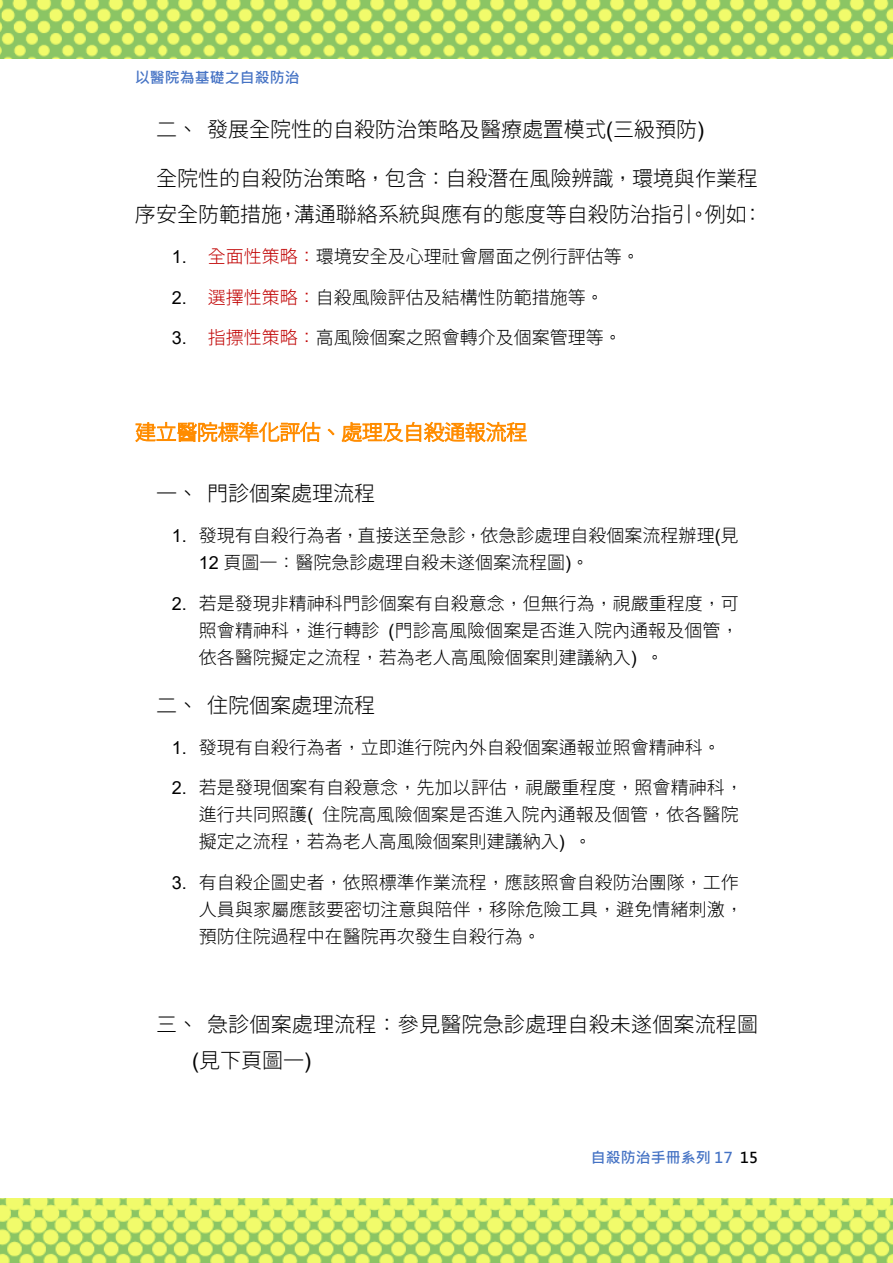
<style>
.page{position:relative;width:893px;height:1263px;background:#fff}
.page>*{position:absolute;margin:0;border:0;box-sizing:border-box;transform-origin:0 0}
.t1{font:300 21px/36px "Taipei Sans TC Beta";color:#000;text-align:right}
.t2{font:300 21px "Taipei Sans TC Beta";letter-spacing:-.02em;color:#ff8c00}
.t3{font:300 18px/27px "Taipei Sans TC Beta";color:#000}
.t4{font:700 15px "Microsoft Jheng Hei";color:#4472c4}
.s1{font-family:"Arial";font-weight:400}
.s2{color:#c00000}
.s3{color:#000}
</style>
<div class="page">
<img style="left:0;top:0;width:893px;height:59px">
<img style="left:0;top:1199px;width:893px;height:64px">
<p class="t4" style="left:135px;top:68px;width:166px">以醫院為基礎之自殺防治</p>
<p class="t1" style="left:156px;top:112px;width:549px">二、發展全院性的自殺防治策略及醫療處置模式<span class="s1">(</span>三級預防<span class="s1">)</span></p>
<p class="t1" style="left:135px;top:161px;width:630px">全院性的自殺防治策略，包含：自殺潛在風險辨識，環境與作業程序安全防範措施，溝通聯絡系統與應有的態度等自殺防治指引。例如：</p>
<p class="t3" style="left:172px;top:244px;width:470px"><span class="s1">1.</span> <span class="s2">全面性策略：</span>環境安全及心理社會層面之例行評估等。</p>
<p class="t3" style="left:172px;top:284px;width:434px"><span class="s1">2.</span> <span class="s2">選擇性策略：</span>自殺風險評估及結構性防範措施等。</p>
<p class="t3" style="left:172px;top:325px;width:452px"><span class="s1">3.</span> <span class="s2">指摽性策略：</span>高風險個案之照會轉介及個案管理等。</p>
<p class="t2" style="left:135px;top:420px;width:394px">建立醫院標準化評估、處理及自殺通報流程</p>
<p class="t1" style="left:156px;top:476px;width:221px">一、門診個案處理流程</p>
<p class="t3" style="left:199px;top:523px;width:541px;text-indent:-27px"><span class="s1">1.</span> 發現有自殺行為者，直接送至急診，依急診處理自殺個案流程辦理<span class="s1">(</span>見<br><span class="s1">12</span> 頁圖一：醫院急診處理自殺未遂個案流程圖<span class="s1">)</span>。</p>
<p class="t3" style="left:199px;top:590px;width:542px;text-align:justify;text-indent:-27px"><span class="s1">2.</span> 若是發現非精神科門診個案有自殺意念，但無行為，視嚴重程度，可照會精神科，進行轉診 <span class="s1">(</span>門診高風險個案是否進入院內通報及個管，依各醫院擬定之流程，若為老人高風險個案則建議納入<span class="s1">)</span> 。</p>
<p class="t1" style="left:156px;top:688px;width:221px">二、住院個案處理流程</p>
<p class="t3" style="left:172px;top:734px;width:551px"><span class="s1">1.</span> 發現有自殺行為者，立即進行院內外自殺個案通報並照會精神科。</p>
<p class="t3" style="left:199px;top:775px;width:546px;text-indent:-27px"><span class="s1">2.</span> 若是發現個案有自殺意念，先加以評估，視嚴重程度，照會精神科，進行共同照護<span class="s1">(</span> 住院高風險個案是否進入院內通報及個管，依各醫院擬定之流程，若為老人高風險個案則建議納入<span class="s1">)</span> 。</p>
<p class="t3" style="left:199px;top:869px;width:546px;text-indent:-27px"><span class="s1">3.</span> 有自殺企圖史者，依照標準作業流程，應該照會自殺防治團隊，工作人員與家屬應該要密切注意與陪伴，移除危險工具，避免情緒刺激，預防住院過程中在醫院再次發生自殺行為。</p>
<p class="t1" style="left:192px;top:1007px;width:567px;text-align:left;text-indent:-36px">三、急診個案處理流程：參見醫院急診處理自殺未遂個案流程圖<span class="s1">(</span>見下頁圖一<span class="s1">)</span></p>
<p class="t4" style="left:591px;top:1148px;width:168px">自殺防治手冊系列 17 <span class="s3">15</span></p>
</div>
